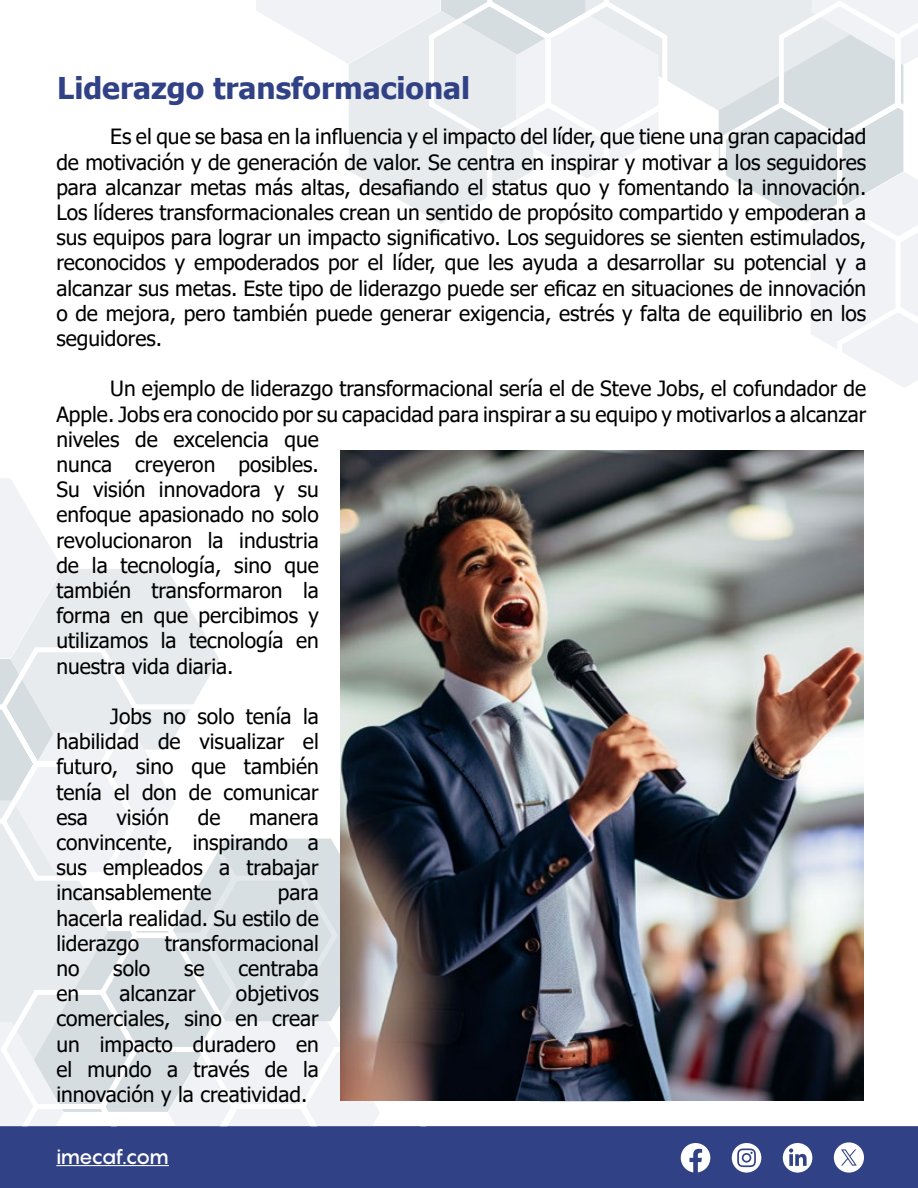
<style>
.page{position:relative;width:918px;height:1188px;background:#fff}
.page>*{position:absolute;margin:0;border:0;box-sizing:border-box;transform-origin:0 0}
.t1{font:700 30px "Tahoma";color:#314185}
.t2{font:21px/25.2px "Tahoma";color:#000;text-align:justify}
.t3{font:500 21px "Pangram";letter-spacing:-.075em;color:#fff}
</style>
<div class="page">
<svg style="left:256px;top:0;width:169px;height:214px"></svg>
<svg style="left:425px;top:0;width:493px;height:388px"></svg>
<div style="left:0;top:1126px;width:918px;height:62px;background:#314185;border:2px solid #314185"></div>
<hr style="left:56px;top:1165px;width:113px;height:1px;background:#fff">
<svg style="left:681px;top:1143px;width:29px;height:29px"></svg>
<svg style="left:732px;top:1143px;width:29px;height:30px"></svg>
<svg style="left:783px;top:1143px;width:29px;height:30px"></svg>
<svg style="left:834px;top:1142px;width:30px;height:31px"></svg>
<svg style="left:0;top:478px;width:341px;height:165px"></svg>
<svg style="left:0;top:643px;width:380px;height:483px"></svg>
<img style="left:341px;top:451px;width:523px;height:650px">
<h1 class="t1" style="left:57px;top:68px;width:415px">Liderazgo transformacional</h1>
<p class="t2" style="left:56px;top:125px;width:812px;text-indent:54px">Es el que se basa en la influencia y el impacto del líder, que tiene una gran capacidad de motivación y de generación de valor. Se centra en inspirar y motivar a los seguidores para alcanzar metas más altas, desafiando el status quo y fomentando la innovación.<br>Los líderes transformacionales crean un sentido de propósito compartido y empoderan a sus equipos para lograr un impacto significativo. Los seguidores se sienten estimulados, reconocidos y empoderados por el líder, que les ayuda a desarrollar su potencial y a alcanzar sus metas. Este tipo de liderazgo puede ser eficaz en situaciones de innovación o de mejora, pero también puede generar exigencia, estrés y falta de equilibrio en los seguidores.</p>
<p class="t2" style="left:56px;top:377px;width:811px;text-align:left;text-indent:54px">Un ejemplo de liderazgo transformacional sería el de Steve Jobs, el cofundador de Apple. Jobs era conocido por su capacidad para inspirar a su equipo y motivarlos a alcanzar niveles de excelencia que<br>nunca creyeron posibles.<br>Su visión innovadora y su<br>enfoque apasionado no solo<br>revolucionaron la industria<br>de la tecnología, sino que<br>también transformaron la<br>forma en que percibimos y<br>utilizamos la tecnología en<br>nuestra vida diaria.</p>
<p class="t2" style="left:56px;top:705px;width:264px;text-indent:54px">Jobs no solo tenía la habilidad de visualizar el futuro, sino que también tenía el don de comunicar esa</p>
<p class="t2" style="left:117px;top:806px;width:54px">visión</p>
<p class="t2" style="left:198px;top:806px;width:24px">de</p>
<p class="t2" style="left:56px;top:806px;width:264px;text-indent:193px">manera convincente, inspirando a sus empleados a trabajar incansablemente</p>
<p class="t2" style="left:56px;top:881px;width:264px;text-indent:222px">para hacerla realidad. Su estilo de liderazgo transformacional no</p>
<p class="t2" style="left:113px;top:957px;width:38px">solo</p>
<p class="t2" style="left:184px;top:957px;width:22px">se</p>
<p class="t2" style="left:238px;top:957px;width:82px">centraba</p>
<p class="t2" style="left:56px;top:982px;width:24px">en</p>
<p class="t2" style="left:119px;top:982px;width:78px">alcanzar</p>
<p class="t2" style="left:56px;top:982px;width:264px;text-indent:180px">objetivos comerciales, sino en crear un impacto duradero en el mundo a través de la innovación y la creatividad.</p>
<p class="t3" style="left:56px;top:1142px;width:114px">imecaf.com</p>
</div>
